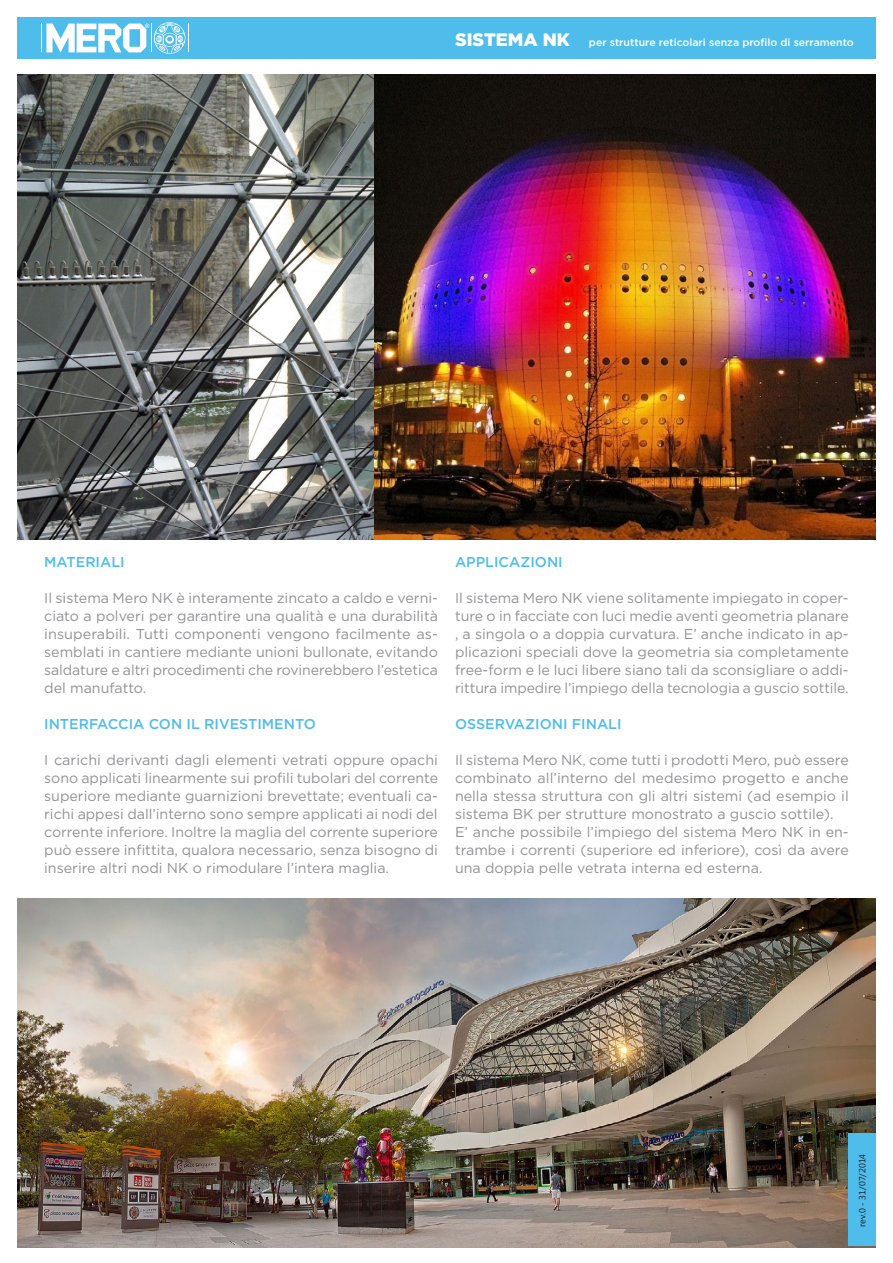
<style>
.page{position:relative;width:893px;height:1263px;background:#fff}
.page>*{position:absolute;margin:0;border:0;box-sizing:border-box;transform-origin:0 0}
.t1{font:14.25px/18px "Gotham";color:#919295;text-align:justify}
.t2{font:500 14.25px "Gotham";color:#4fbdec}
.t3{font:500 10.5px "Gotham";color:#fff}
.t4{font:9px "Microsoft New Tai Lue";color:#231f20}
.s1{font-weight:900;font-size:18px}
</style>
<div class="page">
<img style="left:17px;top:75px;width:859px;height:465px">
<div style="left:17px;top:17px;width:859px;height:42px;background:#4fbdec"></div>
<svg style="left:41px;top:22px;width:148px;height:32px"></svg>
<img style="left:17px;top:898px;width:859px;height:349px">
<div style="left:849px;top:1134px;width:27px;height:112px;background:#4fbdec"></div>
<p class="t3" style="left:455px;top:35px;width:400px"><span class="s1">SISTEMA NK</span> per strutture reticolari senza profilo di serramento</p>
<p class="t2" style="left:44px;top:553px;width:82px">MATERIALI</p>
<p class="t1" style="left:44px;top:589px;width:395px">Il sistema Mero NK è interamente zincato a caldo e verni&shy;ciato a polveri per garantire una qualità e una durabilità insuperabili. Tutti componenti vengono facilmente as&shy;semblati in cantiere mediante unioni bullonate, evitando saldature e altri procedimenti che rovinerebbero l’estetica del manufatto.</p>
<p class="t2" style="left:44px;top:715px;width:273px">INTERFACCIA CON IL RIVESTIMENTO</p>
<p class="t1" style="left:44px;top:751px;width:395px">I carichi derivanti dagli elementi vetrati oppure opachi sono applicati linearmente sui profili tubolari del corrente superiore mediante guarnizioni brevettate; eventuali ca&shy;richi appesi dall’interno sono sempre applicati ai nodi del corrente inferiore. Inoltre la maglia del corrente superiore può essere infittita, qualora necessario, senza bisogno di inserire altri nodi NK o rimodulare l’intera maglia.</p>
<p class="t2" style="left:455px;top:553px;width:109px">APPLICAZIONI</p>
<p class="t1" style="left:455px;top:589px;width:395px">Il sistema Mero NK viene solitamente impiegato in coper&shy;ture o in facciate con luci medie aventi geometria planare , a singola o a doppia curvatura. E’ anche indicato in ap&shy;plicazioni speciali dove la geometria sia completamente free-form e le luci libere siano tali da sconsigliare o addi&shy;rittura impedire l’impiego della tecnologia a guscio sottile.</p>
<p class="t2" style="left:455px;top:715px;width:168px">OSSERVAZIONI FINALI</p>
<p class="t1" style="left:455px;top:751px;width:395px">Il sistema Mero NK, come tutti i prodotti Mero, può essere combinato all’interno del medesimo progetto e anche nella stessa struttura con gli altri sistemi (ad esempio il sistema BK per strutture monostrato a guscio sottile).</p>
<p class="t1" style="left:455px;top:823px;width:395px">E’ anche possibile l’impiego del sistema Mero NK in en&shy;trambe i correnti (superiore ed inferiore), così da avere una doppia pelle vetrata interna ed esterna.</p>
<p class="t4" style="left:857px;top:1227px;width:75px;rotate:-90deg">rev.0 - 31/07/2014</p>
</div>
